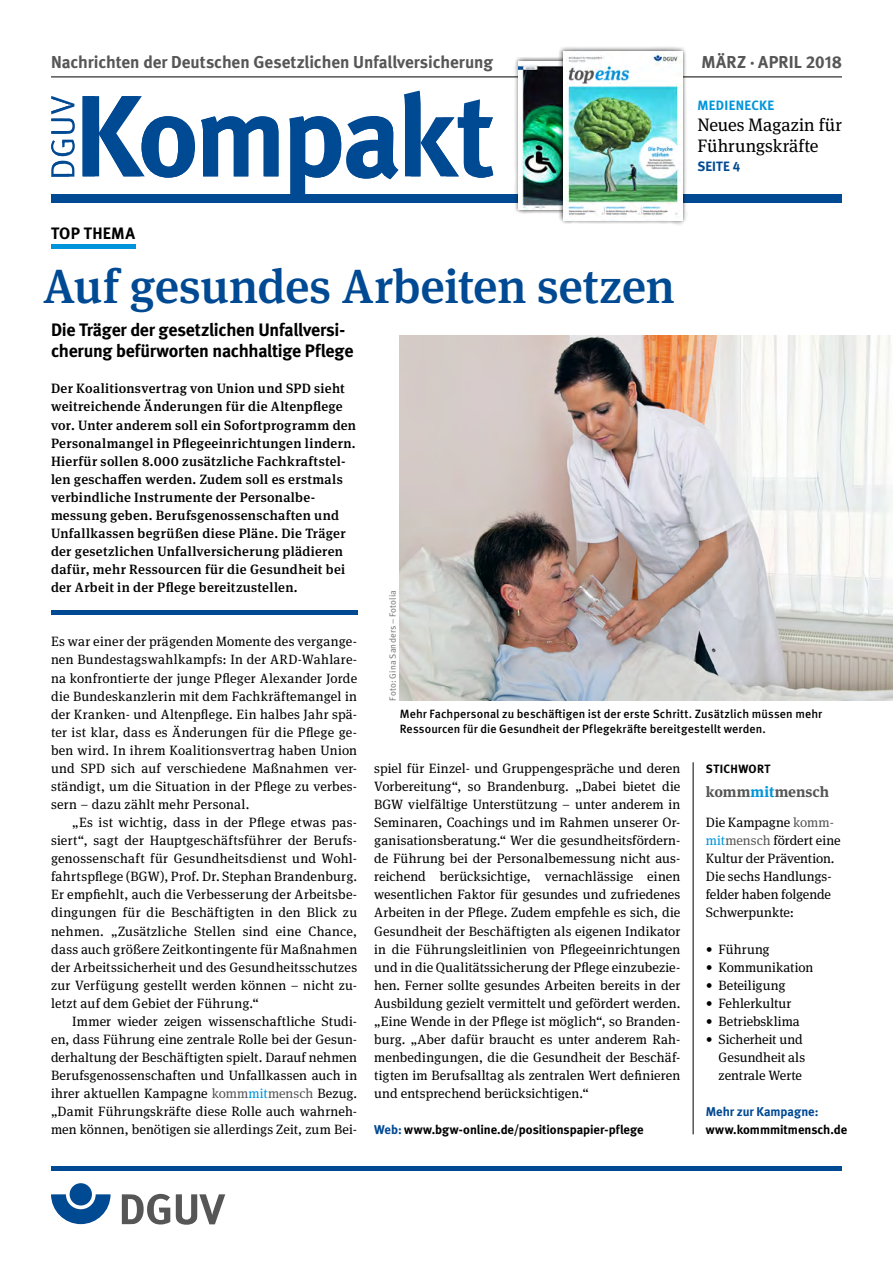
<style>
.page{position:relative;width:893px;height:1263px;background:#fff}
.page>*{position:absolute;margin:0;border:0;box-sizing:border-box;transform-origin:0 0}
.Hauptüberschrift__Ti{font:500 48px "DGUV Meta Serif";letter-spacing:-.005em;color:#004993}
.Subheadline{font:700 18px/21.6px "DGUV Meta";letter-spacing:-.015em;color:#000}
.Teaser__Text{font:18px/21px "DGUV Meta Serif";letter-spacing:.005em;color:#000}
.Nachrichten_der_DGUV{font:700 17.25px "DGUV Meta";letter-spacing:-.005em;color:#565656}
.Ausgabe__Datum{font:700 17.25px "DGUV Meta";letter-spacing:.01em;color:#565656}
.Rubrik__Titel{font:700 16.5px "DGUV Meta";letter-spacing:.015em;color:#000}
.Headline__Stichwort{font:700 15px "DGUV Meta Serif";color:#565656}
.Fließtext{font:13.5px/18px "DGUV Meta Serif";letter-spacing:.01em;color:#000;text-align:justify}
.Introtext{font:500 13.5px/18px "DGUV Meta Serif";letter-spacing:.02em;color:#000}
.Erster_Absatz{font:13.5px/18px "DGUV Meta Serif";letter-spacing:.02em;color:#000;text-align:justify}
.Erster_Absatz__links{font:13.5px/18px "DGUV Meta Serif";color:#000}
.Teaser__Rubrik{font:700 13.5px "DGUV Meta";letter-spacing:.025em;color:#0095db}
.Teaser__Rubrik-2{font:700 13.5px "DGUV Meta";letter-spacing:.01em;color:#004993}
.Weblink{font:700 12.75px/18px "DGUV Meta";letter-spacing:-.005em;color:#000}
.Bildzeile{font:500 12px/14.4px "DGUV Meta";letter-spacing:.01em;color:#000}
.Rubrik{font:700 12px "DGUV Meta";letter-spacing:.03em;color:#000}
.Bildquelle{font:9px "DGUV Meta";letter-spacing:.02em;color:#6f6f6e}
.s1{color:#565656}
.s2{color:#0095db}
.s3{color:#004993}
</style>
<div class="page">
<hr style="left:51px;top:77px;width:791px;height:1px;background:#000">
<svg style="left:51px;top:1194px;width:60px;height:30px"></svg>
<div style="left:70px;top:1183px;width:22px;height:22px;background:#004993;border-radius:50%"></div>
<svg style="left:122px;top:1194px;width:48px;height:30px"></svg>
<svg style="left:176px;top:1194px;width:49px;height:31px"></svg>
<hr style="left:51px;top:1166px;width:791px;height:4px;background:#004993">
<svg style="left:51px;top:91px;width:442px;height:104px"></svg>
<div style="left:51px;top:195px;width:791px;height:8px;background:#004993"></div>
<hr style="left:51px;top:610px;width:306px;height:4px;background:#004993">
<div style="left:51px;top:244px;width:84px;height:5px;background:#0095db"></div>
<hr style="left:693px;top:762px;width:1px;height:372px;background:#000">
<img style="left:400px;top:336px;width:493px;height:365px">
<div style="left:514px;top:56px;width:115px;height:159px;background:#000;opacity:.75"></div>
<img style="left:519px;top:61px;width:39px;height:149px">
<div style="left:558px;top:46px;width:130px;height:179px;background:#000;opacity:.75"></div>
<img style="left:563px;top:51px;width:120px;height:169px">
<p class="Nachrichten_der_DGUV" style="left:51px;top:52px;width:443px">Nachrichten der Deutschen Gesetzlichen Unfallversicherung</p>
<p class="Ausgabe__Datum" style="left:701px;top:52px;width:142px">MÄRZ · APRIL 2018</p>
<p class="Rubrik__Titel" style="left:51px;top:223px;width:85px">TOP THEMA</p>
<p class="Teaser__Rubrik" style="left:697px;top:97px;width:78px">MEDIENECKE</p>
<p class="Teaser__Text" style="left:697px;top:115px;width:146px">Neues Magazin für<br>Führungskräfte</p>
<p class="Teaser__Rubrik-2" style="left:697px;top:159px;width:44px">SEITE 4</p>
<h2 class="Hauptüberschrift__Ti" style="left:43px;top:258px;width:633px">Auf gesundes Arbeiten setzen</h2>
<h3 class="Subheadline" style="left:51px;top:319px;width:304px">Die Träger der gesetzlichen Unfallversi&shy;cherung befürworten nachhaltige Pflege</h3>
<p class="Introtext" style="left:51px;top:380px;width:307px">Der Koalitionsvertrag von Union und SPD sieht weitreichende Änderungen für die Altenpflege vor. Unter anderem soll ein Sofortprogramm den Personalmangel in Pflegeeinrichtungen lindern.<br>Hierfür sollen 8.000 zusätzliche Fachkraftstel&shy;len geschaffen werden. Zudem soll es erstmals verbindliche Instrumente der Personalbe&shy;messung geben. Berufsgenossenschaften und Unfallkassen begrüßen diese Pläne. Die Träger der gesetzlichen Unfallversicherung plädieren dafür, mehr Ressourcen für die Gesundheit bei der Arbeit in der Pflege bereitzustellen.</p>
<p class="Bildquelle" style="left:388px;top:701px;width:112px;rotate:-90deg">Foto: Gina Sanders – Fotolia</p>
<p class="Erster_Absatz" style="left:51px;top:633px;width:308px">Es war einer der prägenden Momente des vergange&shy;nen Bundestagswahlkampfs: In der ARD-Wahlare&shy;na konfrontierte der junge Pfleger Alexander Jorde die Bundeskanzlerin mit dem Fachkräftemangel in der Kranken- und Altenpflege. Ein halbes Jahr spä&shy;ter ist klar, dass es Änderungen für die Pflege ge&shy;ben wird. In ihrem Koalitionsvertrag haben Union und SPD sich auf verschiedene Maßnahmen ver&shy;ständigt, um die Situation in der Pflege zu verbes&shy;sern – dazu zählt mehr Personal.</p>
<p class="Fließtext" style="left:51px;top:814px;width:308px;text-indent:21px">„Es ist wichtig, dass in der Pflege etwas pas&shy;siert“, sagt der Hauptgeschäftsführer der Berufs&shy;genossenschaft für Gesundheitsdienst und Wohl&shy;fahrtspflege (BGW), Prof. Dr. Stephan Brandenburg.<br>Er empfiehlt, auch die Verbesserung der Arbeitsbe&shy;dingungen für die Beschäftigten in den Blick zu nehmen. „Zusätzliche Stellen sind eine Chance, dass auch größere Zeitkontingente für Maßnahmen der Arbeitssicherheit und des Gesundheitsschutzes zur Verfügung gestellt werden können – nicht zu&shy;letzt auf dem Gebiet der Führung.“</p>
<p class="Fließtext" style="left:51px;top:1012px;width:308px;text-indent:21px">Immer wieder zeigen wissenschaftliche Studi&shy;en, dass Führung eine zentrale Rolle bei der Gesun&shy;derhaltung der Beschäftigten spielt. Darauf nehmen Berufsgenossenschaften und Unfallkassen auch in ihrer aktuellen Kampagne <span class="s1">komm</span><span class="s2">mit</span><span class="s1">mensch</span> Bezug. „Damit Führungskräfte diese Rolle auch wahrneh&shy;men können, benötigen sie allerdings Zeit, zum Bei-</p>
<p class="Bildzeile" style="left:400px;top:707px;width:424px">Mehr Fachpersonal zu beschäftigen ist der erste Schritt. Zusätzlich müssen mehr<br>Ressourcen für die Gesundheit der Pflegekräfte bereitgestellt werden.</p>
<p class="Fließtext" style="left:374px;top:759px;width:308px">spiel für Einzel- und Gruppengespräche und deren Vorbereitung“, so Brandenburg. „Dabei bietet die BGW vielfältige Unterstützung – unter anderem in Seminaren, Coachings und im Rahmen unserer Or&shy;ganisationsberatung.“ Wer die gesundheitsfördern&shy;de Führung bei der Personalbemessung nicht aus&shy;reichend berücksichtige, vernachlässige einen wesentlichen Faktor für gesundes und zufriedenes Arbeiten in der Pflege. Zudem empfehle es sich, die Gesundheit der Beschäftigten als eigenen Indikator in die Führungsleitlinien von Pflegeeinrichtungen und in die Qualitätssicherung der Pflege einzubezie&shy;hen. Ferner sollte gesundes Arbeiten bereits in der Ausbildung gezielt vermittelt und gefördert werden. „Eine Wende in der Pflege ist möglich“, so Branden&shy;burg. „Aber dafür braucht es unter anderem Rah&shy;menbedingungen, die die Gesundheit der Beschäf&shy;tigten im Berufsalltag als zentralen Wert definieren und entsprechend berücksichtigen.“</p>
<p class="Weblink" style="left:374px;top:1121px;width:271px"><span class="s3">Web:</span> www.bgw-online.de/positionspapier-pflege</p>
<h1 class="Rubrik" style="left:706px;top:761px;width:66px">STICHWORT</h1>
<p class="Headline__Stichwort" style="left:706px;top:782px;width:125px">komm<span class="s2">mit</span>mensch</p>
<p class="Erster_Absatz__links" style="left:706px;top:814px;width:136px">Die Kampagne <span class="s1">komm&shy;</span><span class="s2">mit</span><span class="s1">mensch</span> fördert eine<br>Kultur der Prävention.<br>Die sechs Handlungs&shy;felder haben folgende<br>Schwerpunkte:</p>
<p class="Fließtext" style="left:706px;top:940px;width:65px">• Führung</p>
<p class="Fließtext" style="left:706px;top:958px;width:109px">• Kommunikation</p>
<p class="Fließtext" style="left:706px;top:976px;width:81px">• Beteiligung</p>
<p class="Fließtext" style="left:706px;top:994px;width:87px">• Fehlerkultur</p>
<p class="Fließtext" style="left:706px;top:1012px;width:95px">• Betriebsklima</p>
<p class="Fließtext" style="left:719px;top:1030px;width:88px;text-align:left;text-indent:-13px">• Sicherheit und<br>Gesundheit als zentrale Werte</p>
<p class="Weblink" style="left:706px;top:1103px;width:143px"><span class="s3">Mehr zur Kampagne: </span>www.kommmitmensch.de</p>
</div>
